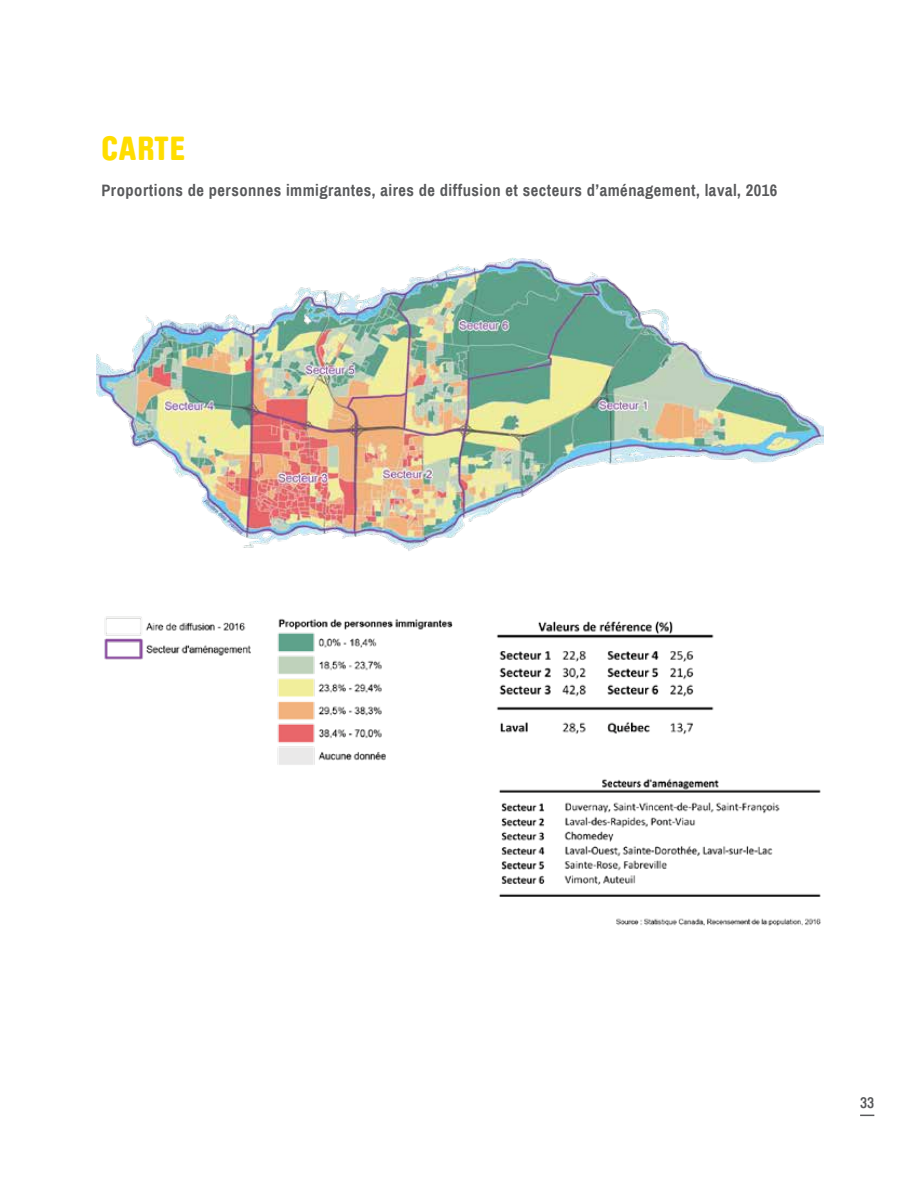
<style>
.page{position:relative;width:918px;height:1188px;background:#fff}
.page>*{position:absolute;margin:0;border:0;box-sizing:border-box;transform-origin:0 0}
.t1{font:900 33px "Brauer Neue";letter-spacing:.025em;color:#fd0}
.t2{font:700 16.5px "Archivo Narrow";letter-spacing:.03em;color:#58595b}
.t3{font:700 15px "Brauer Neue";color:#58595b}
</style>
<div class="page">
<svg style="left:860px;top:1115px;width:14px;height:1px"></svg>
<img style="left:96px;top:257px;width:728px;height:294px">
<img style="left:104px;top:616px;width:349px;height:149px">
<img style="left:496px;top:621px;width:218px;height:114px">
<img style="left:499px;top:778px;width:322px;height:148px">
<h1 class="t1" style="left:101px;top:129px;width:85px">CARTE</h1>
<p class="t2" style="left:101px;top:180px;width:677px">Proportions de personnes immigrantes, aires de diffusion et secteurs d’aménagement, laval, 2016</p>
<p class="t3" style="left:860px;top:1094px;width:16px">33</p>
</div>
